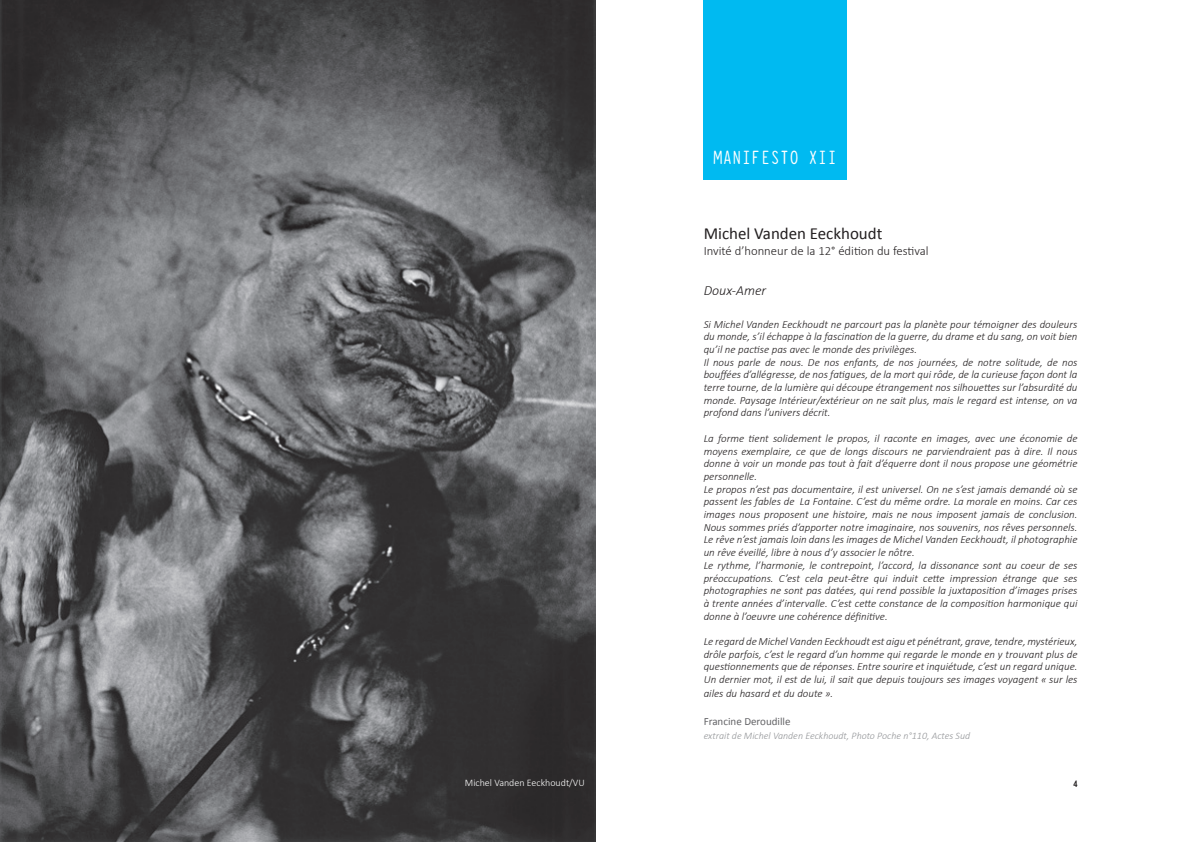
<style>
.page{position:relative;width:1191px;height:842px;background:#fff}
.page>*{position:absolute;margin:0;border:0;box-sizing:border-box;transform-origin:0 0}
.t1{font:21.1px "Typewriter Condensed";color:#fff}
.t2{font:16.9px "Calibri";color:#231f20}
.t3{font:italic 300 14px "Calibri";color:#231f20}
.t4{font:300 12.7px "Calibri";color:#231f20}
.t5{font:italic 300 11px/12.7px "Calibri";color:#231f20}
.t6{font:11px "Calibri";color:#636366}
.t7{font:italic 300 10px "Calibri";color:#939598}
.t8{font:300 10px "Calibri";color:#fff}
.t9{font:700 9px "Arial Narrow";color:#231f20}
</style>
<div class="page">
<div style="left:703px;top:0;width:144px;height:180px;background:#00baf1"></div>
<img style="left:0;top:0;width:596px;height:842px">
<h1 class="t1" style="left:713px;top:142px;width:125px">MANIFESTO XII</h1>
<h2 class="t2" style="left:703px;top:222px;width:180px">Michel Vanden Eeckhoudt</h2>
<p class="t4" style="left:703px;top:243px;width:226px">Invité d’honneur de la 12° édition du festival</p>
<p class="t3" style="left:703px;top:281px;width:64px">Doux-Amer</p>
<p class="t5" style="left:703px;top:317px;width:375px">Si Michel Vanden Eeckhoudt ne parcourt pas la planète pour témoigner des douleurs du monde, s’il échappe à la fascination de la guerre, du drame et du sang, on voit bien qu’il ne pactise pas avec le monde des privilèges.<br>Il nous parle de nous. De nos enfants, de nos journées, de notre solitude, de nos bouffées d’allégresse, de nos fatigues, de la mort qui rôde, de la curieuse façon dont la terre tourne, de la lumière qui découpe étrangement nos silhouettes sur l’absurdité du monde. Paysage Intérieur/extérieur on ne sait plus, mais le regard est intense, on va profond dans l’univers décrit.</p>
<p class="t5" style="left:703px;top:432px;width:375px">La forme tient solidement le propos, il raconte en images, avec une économie de moyens exemplaire, ce que de longs discours ne parviendraient pas à dire. Il nous donne à voir un monde pas tout à fait d’équerre dont il nous propose une géométrie personnelle.<br>Le propos n’est pas documentaire, il est universel. On ne s’est jamais demandé où se passent les fables de La Fontaine. C’est du même ordre. La morale en moins. Car ces images nous proposent une histoire, mais ne nous imposent jamais de conclusion.<br>Nous sommes priés d’apporter notre imaginaire, nos souvenirs, nos rêves personnels.<br>Le rêve n’est jamais loin dans les images de Michel Vanden Eeckhoudt, il photographie un rêve éveillé, libre à nous d’y associer le nôtre.<br>Le rythme, l’harmonie, le contrepoint, l’accord, la dissonance sont au coeur de ses préoccupations. C’est cela peut-être qui induit cette impression étrange que ses photographies ne sont pas datées, qui rend possible la juxtaposition d’images prises à trente années d’intervalle. C’est cette constance de la composition harmonique qui donne à l’oeuvre une cohérence définitive.</p>
<p class="t5" style="left:703px;top:635px;width:375px;text-align:justify">Le regard de Michel Vanden Eeckhoudt est aigu et pénétrant, grave, tendre, mystérieux, drôle parfois, c’est le regard d’un homme qui regarde le monde en y trouvant plus de questionnements que de réponses. Entre sourire et inquiétude, c’est un regard unique.<br>Un dernier mot, il est de lui, il sait que depuis toujours ses images voyagent « sur les</p>
<p class="t5" style="left:703px;top:687px;width:131px">ailes du hasard et du doute ».</p>
<p class="t6" style="left:703px;top:715px;width:88px">Francine Deroudille</p>
<p class="t7" style="left:703px;top:730px;width:268px">extrait de Michel Vanden Eeckhoudt, Photo Poche n°110, Actes Sud</p>
<p class="t8" style="left:465px;top:776px;width:121px">Michel Vanden Eeckhoudt/VU</p>
<p class="t9" style="left:1073px;top:777px;width:6px">4</p>
</div>
